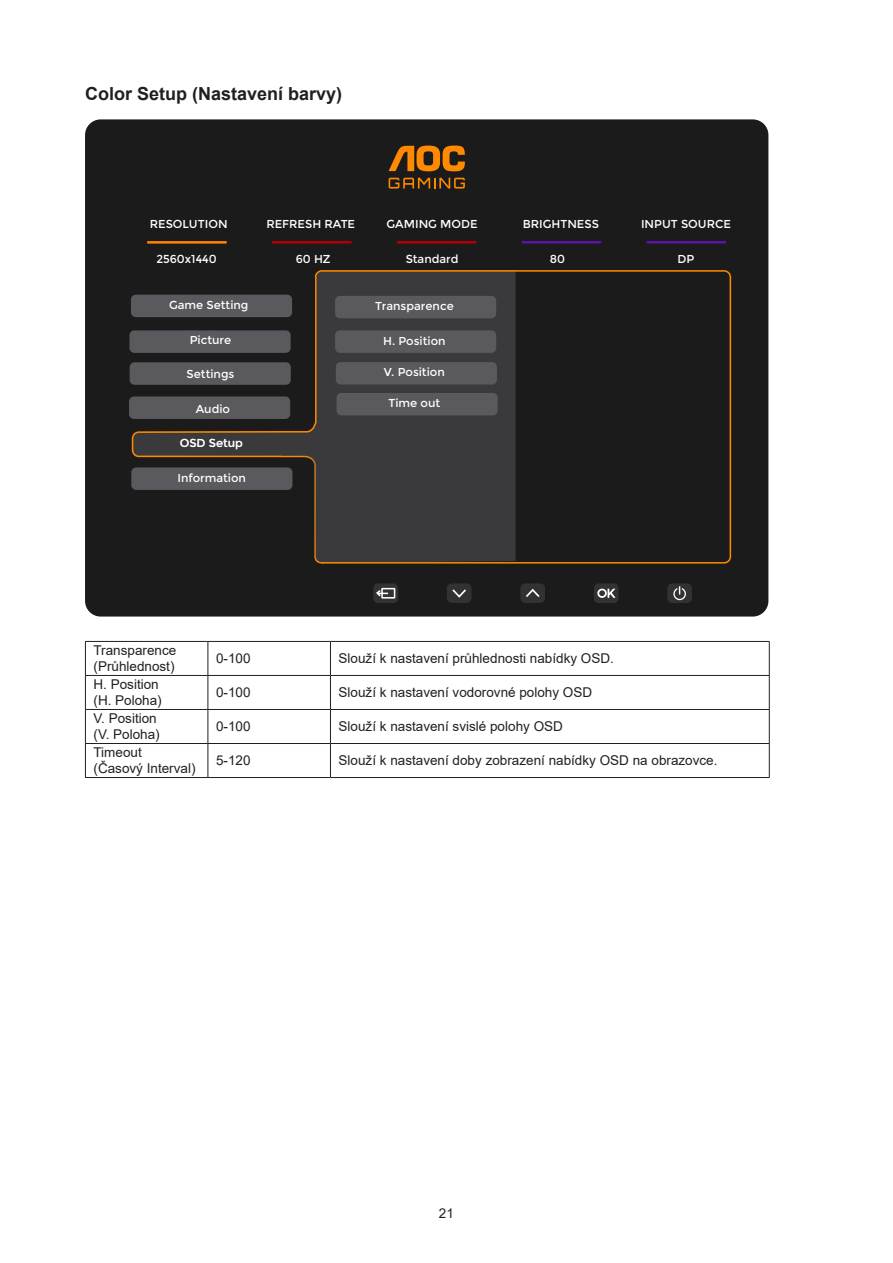
<style>
.page{position:relative;width:893px;height:1263px;background:#fff}
.page>*{position:absolute;margin:0;border:0;box-sizing:border-box;transform-origin:0 0}
.Heading_3{font:700 18px "Arial";color:#231f20}
.无间隔{font:13.5px/16.2px "Arial";color:#231f20}
.t1{font:11.55px "Montserrat";color:#fff}
</style>
<div class="page">
<div style="left:85px;top:119px;width:683px;height:497px;background:#1c1b1c;border-radius:16px"></div>
<svg style="left:389px;top:178px;width:76px;height:11px"></svg>
<svg style="left:389px;top:146px;width:76px;height:25px"></svg>
<hr style="left:147px;top:241px;width:80px;height:3px;background:#ff8400">
<hr style="left:272px;top:241px;width:79px;height:2px;background:#b00006">
<hr style="left:397px;top:241px;width:79px;height:2px;background:#b00006">
<hr style="left:522px;top:241px;width:79px;height:2px;background:#5a15a8">
<hr style="left:647px;top:241px;width:79px;height:2px;background:#5a15a8">
<div style="left:447px;top:583px;width:25px;height:20px;background:#383838;border-radius:5px"></div>
<svg style="left:452px;top:589px;width:14px;height:9px"></svg>
<div style="left:520px;top:583px;width:25px;height:20px;background:#383838;border-radius:5px"></div>
<svg style="left:526px;top:589px;width:14px;height:8px"></svg>
<div style="left:594px;top:583px;width:24px;height:20px;background:#383838;border-radius:5px"></div>
<svg style="left:597px;top:588px;width:19px;height:10px"></svg>
<div style="left:667px;top:583px;width:25px;height:20px;background:#383838;border-radius:5px"></div>
<svg style="left:673px;top:586px;width:13px;height:14px"></svg>
<div style="left:373px;top:583px;width:25px;height:20px;background:#383838;border-radius:5px"></div>
<div style="left:381px;top:588px;width:14px;height:11px;border:2px solid #fff"></div>
<svg style="left:376px;top:588px;width:14px;height:10px"></svg>
<svg style="left:315px;top:270px;width:417px;height:294px"></svg>
<svg style="left:131px;top:275px;width:193px;height:289px"></svg>
<hr style="left:85px;top:641px;width:123px;height:1px;background:#231f20">
<hr style="left:85px;top:642px;width:1px;height:33px;background:#231f20">
<hr style="left:208px;top:641px;width:122px;height:1px;background:#231f20">
<hr style="left:208px;top:642px;width:1px;height:33px;background:#231f20">
<hr style="left:330px;top:641px;width:440px;height:1px;background:#231f20">
<hr style="left:330px;top:642px;width:1px;height:33px;background:#231f20">
<hr style="left:769px;top:642px;width:1px;height:33px;background:#231f20">
<hr style="left:85px;top:675px;width:123px;height:1px;background:#231f20">
<hr style="left:85px;top:676px;width:1px;height:33px;background:#231f20">
<hr style="left:208px;top:675px;width:122px;height:1px;background:#231f20">
<hr style="left:208px;top:676px;width:1px;height:33px;background:#231f20">
<hr style="left:330px;top:675px;width:440px;height:1px;background:#231f20">
<hr style="left:330px;top:676px;width:1px;height:33px;background:#231f20">
<hr style="left:769px;top:676px;width:1px;height:33px;background:#231f20">
<hr style="left:85px;top:709px;width:123px;height:1px;background:#231f20">
<hr style="left:85px;top:710px;width:1px;height:33px;background:#231f20">
<hr style="left:208px;top:709px;width:122px;height:1px;background:#231f20">
<hr style="left:208px;top:710px;width:1px;height:33px;background:#231f20">
<hr style="left:330px;top:709px;width:440px;height:1px;background:#231f20">
<hr style="left:330px;top:710px;width:1px;height:33px;background:#231f20">
<hr style="left:769px;top:710px;width:1px;height:33px;background:#231f20">
<hr style="left:85px;top:743px;width:123px;height:1px;background:#231f20">
<hr style="left:85px;top:744px;width:1px;height:33px;background:#231f20">
<hr style="left:208px;top:743px;width:122px;height:1px;background:#231f20">
<hr style="left:208px;top:744px;width:1px;height:33px;background:#231f20">
<hr style="left:330px;top:743px;width:440px;height:1px;background:#231f20">
<hr style="left:330px;top:744px;width:1px;height:33px;background:#231f20">
<hr style="left:769px;top:744px;width:1px;height:33px;background:#231f20">
<hr style="left:85px;top:777px;width:123px;height:1px;background:#231f20">
<hr style="left:208px;top:777px;width:122px;height:1px;background:#231f20">
<hr style="left:330px;top:777px;width:440px;height:1px;background:#231f20">
<p class="Heading_3" style="left:85px;top:81px;width:259px">Color Setup (Nastavení barvy)</p>
<p class="t1" style="left:150px;top:217px;width:79px">RESOLUTION</p>
<p class="t1" style="left:156px;top:253px;width:62px">2560x1440</p>
<p class="t1" style="left:169px;top:298px;width:81px">Game Setting</p>
<p class="t1" style="left:190px;top:333px;width:43px">Picture</p>
<p class="t1" style="left:187px;top:367px;width:49px">Settings</p>
<p class="t1" style="left:196px;top:402px;width:36px">Audio</p>
<p class="t1" style="left:180px;top:436px;width:65px">OSD Setup</p>
<p class="t1" style="left:178px;top:471px;width:70px">Information</p>
<p class="t1" style="left:266px;top:217px;width:90px">REFRESH RATE</p>
<p class="t1" style="left:296px;top:253px;width:36px">60 HZ</p>
<p class="t1" style="left:387px;top:217px;width:93px">GAMING MODE</p>
<p class="t1" style="left:406px;top:253px;width:54px">Standard</p>
<p class="t1" style="left:375px;top:299px;width:80px">Transparence</p>
<p class="t1" style="left:383px;top:334px;width:64px">H. Position</p>
<p class="t1" style="left:384px;top:366px;width:62px">V. Position</p>
<p class="t1" style="left:389px;top:397px;width:53px">Time out</p>
<p class="t1" style="left:523px;top:217px;width:78px">BRIGHTNESS</p>
<p class="t1" style="left:550px;top:253px;width:17px">80</p>
<p class="t1" style="left:641px;top:217px;width:92px">INPUT SOURCE</p>
<p class="t1" style="left:678px;top:253px;width:18px">DP</p>
<p class="无间隔" style="left:94px;top:642px;width:84px">Transparence (Průhlednost)</p>
<p class="无间隔" style="left:216px;top:650px;width:36px">0-100</p>
<p class="无间隔" style="left:339px;top:650px;width:277px">Slouží k nastavení průhlednosti nabídky OSD.</p>
<p class="无间隔" style="left:94px;top:676px;width:70px">H. Position (H. Poloha)</p>
<p class="无间隔" style="left:216px;top:684px;width:36px">0-100</p>
<p class="无间隔" style="left:339px;top:684px;width:255px">Slouží k nastavení vodorovné polohy OSD</p>
<p class="无间隔" style="left:94px;top:710px;width:68px">V. Position (V. Poloha)</p>
<p class="无间隔" style="left:216px;top:718px;width:36px">0-100</p>
<p class="无间隔" style="left:339px;top:718px;width:226px">Slouží k nastavení svislé polohy OSD</p>
<p class="无间隔" style="left:94px;top:744px;width:104px">Timeout<br>(Časový Interval)</p>
<p class="无间隔" style="left:216px;top:752px;width:36px">5-120</p>
<p class="无间隔" style="left:339px;top:752px;width:380px">Slouží k nastavení doby zobrazení nabídky OSD na obrazovce.</p>
<p class="无间隔" style="left:439px;top:1205px;width:17px">21</p>
</div>
